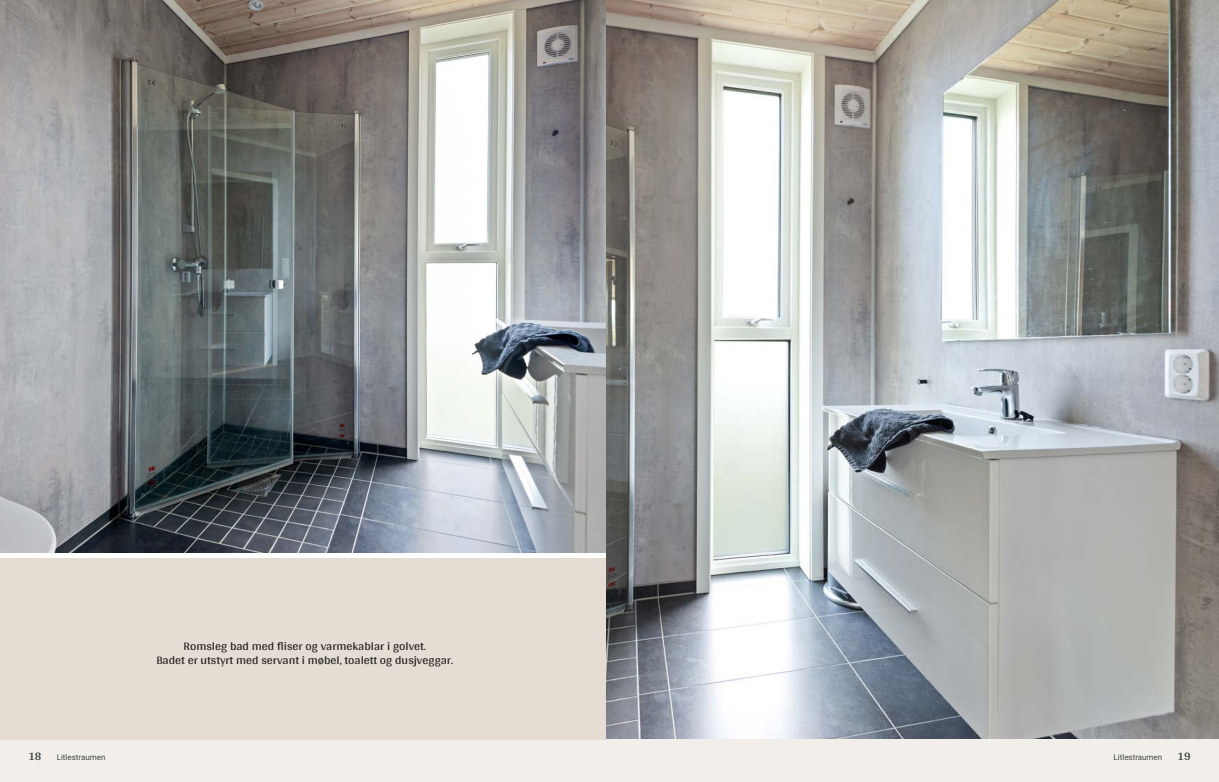
<style>
.page{position:relative;width:1219px;height:782px;background:#fff}
.page>*{position:absolute;margin:0;border:0;box-sizing:border-box;transform-origin:0 0}
.t1{font:12px/14px "Arya";color:#1d1d1b;text-align:center}
.t2{font:700 12px "Arya";color:#414749}
.t3{font:8px "Roboto Vitec";color:#414749}
</style>
<div class="page">
<img style="left:0;top:0;width:607px;height:552px">
<div style="left:0;top:739px;width:612px;height:42px;background:#f2eeea"></div>
<div style="left:0;top:558px;width:612px;height:181px;background:#e5dcd4"></div>
<img style="left:607px;top:0;width:612px;height:739px">
<div style="left:607px;top:739px;width:612px;height:42px;background:#f2eeea"></div>
<p class="t2" style="left:28px;top:749px;width:15px">18</p>
<p class="t3" style="left:57px;top:751px;width:50px">Litlestraumen</p>
<p class="t1" style="left:156px;top:638px;width:298px">Romsleg bad med fliser og varmekablar i golvet.<br>Badet er utstyrt med servant i møbel, toalett og dusjveggar.</p>
<p class="t3" style="left:1113px;top:751px;width:50px">Litlestraumen</p>
<p class="t2" style="left:1177px;top:749px;width:15px">19</p>
</div>
